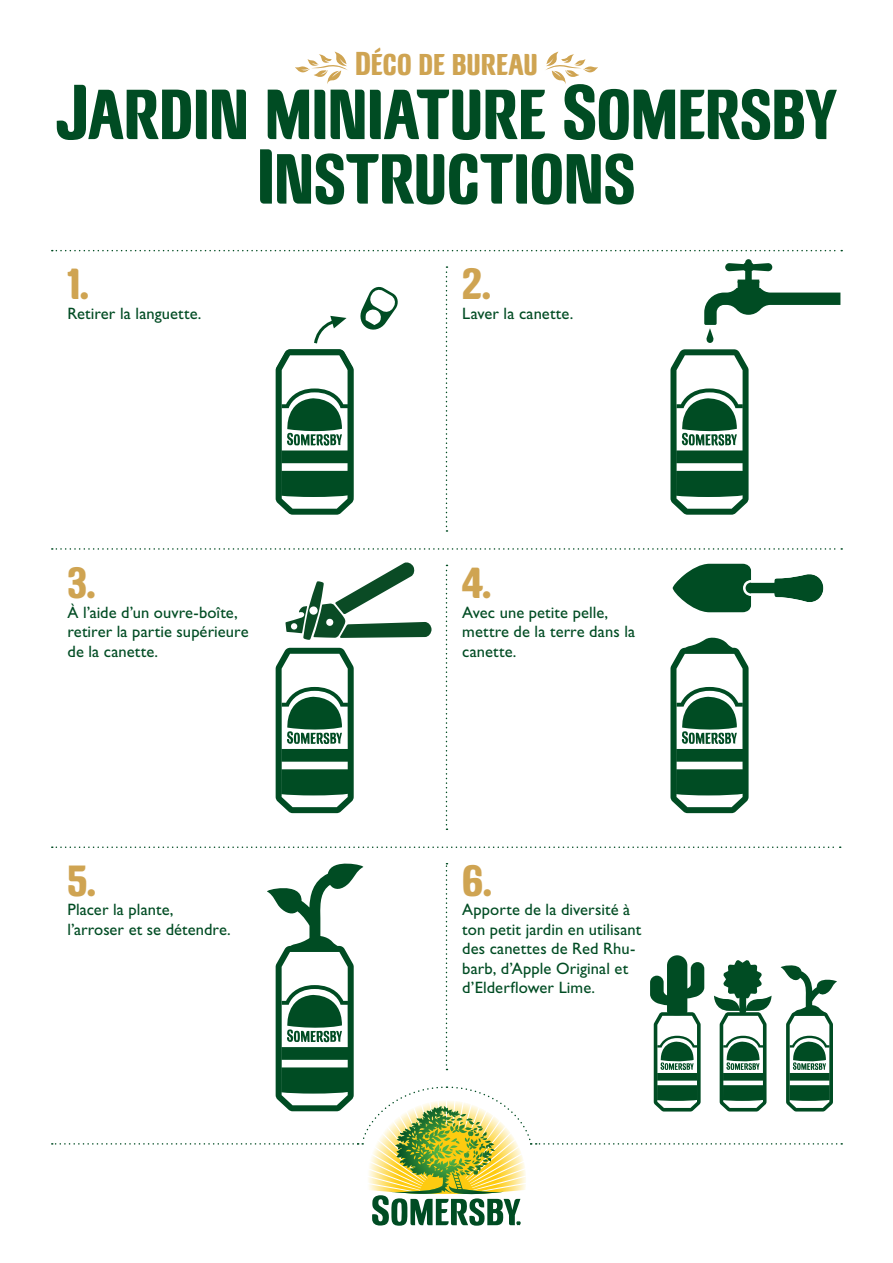
<style>
.page{position:relative;width:893px;height:1263px;background:#fff}
.page>*{position:absolute;margin:0;border:0;box-sizing:border-box;transform-origin:0 0}
.t1{font:70.5px/64.5px "Somersbyheader 17";letter-spacing:.005em;color:#004c23;text-align:center}
.t2{font:43.5px "Somersbyheader 17";color:#cfa452}
.t3{font:30px "Somersbyheader 17";letter-spacing:.01em;color:#cfa452}
.t4{font:16.5px/19.5px "Gill Sans Std";letter-spacing:.005em;color:#004c23}
</style>
<div class="page">
<svg style="left:52px;top:250px;width:790px;height:1px"></svg>
<svg style="left:446px;top:266px;width:1px;height:266px"></svg>
<svg style="left:52px;top:548px;width:790px;height:2px"></svg>
<svg style="left:52px;top:846px;width:789px;height:2px"></svg>
<svg style="left:446px;top:565px;width:1px;height:265px"></svg>
<svg style="left:673px;top:564px;width:151px;height:48px"></svg>
<svg style="left:295px;top:51px;width:53px;height:33px"></svg>
<svg style="left:546px;top:51px;width:52px;height:33px"></svg>
<svg style="left:52px;top:863px;width:790px;height:363px"></svg>
<svg style="left:670px;top:637px;width:79px;height:176px"></svg>
<svg style="left:285px;top:562px;width:147px;height:78px"></svg>
<svg style="left:276px;top:648px;width:78px;height:165px"></svg>
<svg style="left:704px;top:259px;width:136px;height:84px"></svg>
<svg style="left:670px;top:349px;width:79px;height:166px"></svg>
<svg style="left:276px;top:286px;width:122px;height:229px"></svg>
<h3 class="t3" style="left:355px;top:45px;width:184px">Déco de bureau</h3>
<h1 class="t1" style="left:56px;top:79px;width:782px">Jardin miniature Somersby<br>Instructions</h1>
<h2 class="t2" style="left:68px;top:256px;width:23px">1.</h2>
<p class="t4" style="left:68px;top:303px;width:136px">Retirer la languette.</p>
<h2 class="t2" style="left:67px;top:555px;width:30px">3.</h2>
<p class="t4" style="left:67px;top:602px;width:183px">À l’aide d’un ouvre-boîte, retirer la partie supérieure de la canette.</p>
<h2 class="t2" style="left:67px;top:852px;width:30px">5.</h2>
<p class="t4" style="left:67px;top:900px;width:165px">Placer la plante, l’arroser et se détendre.</p>
<h2 class="t2" style="left:462px;top:256px;width:30px">2.</h2>
<p class="t4" style="left:462px;top:303px;width:113px">Laver la canette.</p>
<h2 class="t2" style="left:462px;top:555px;width:31px">4.</h2>
<p class="t4" style="left:462px;top:602px;width:174px">Avec une petite pelle, mettre de la terre dans la canette.</p>
<h2 class="t2" style="left:462px;top:852px;width:31px">6.</h2>
<p class="t4" style="left:462px;top:900px;width:181px">Apporte de la diversité à ton petit jardin en utilisant des canettes de Red Rhu&shy;barb, d’Apple Original et d’Elderflower Lime.</p>
</div>
